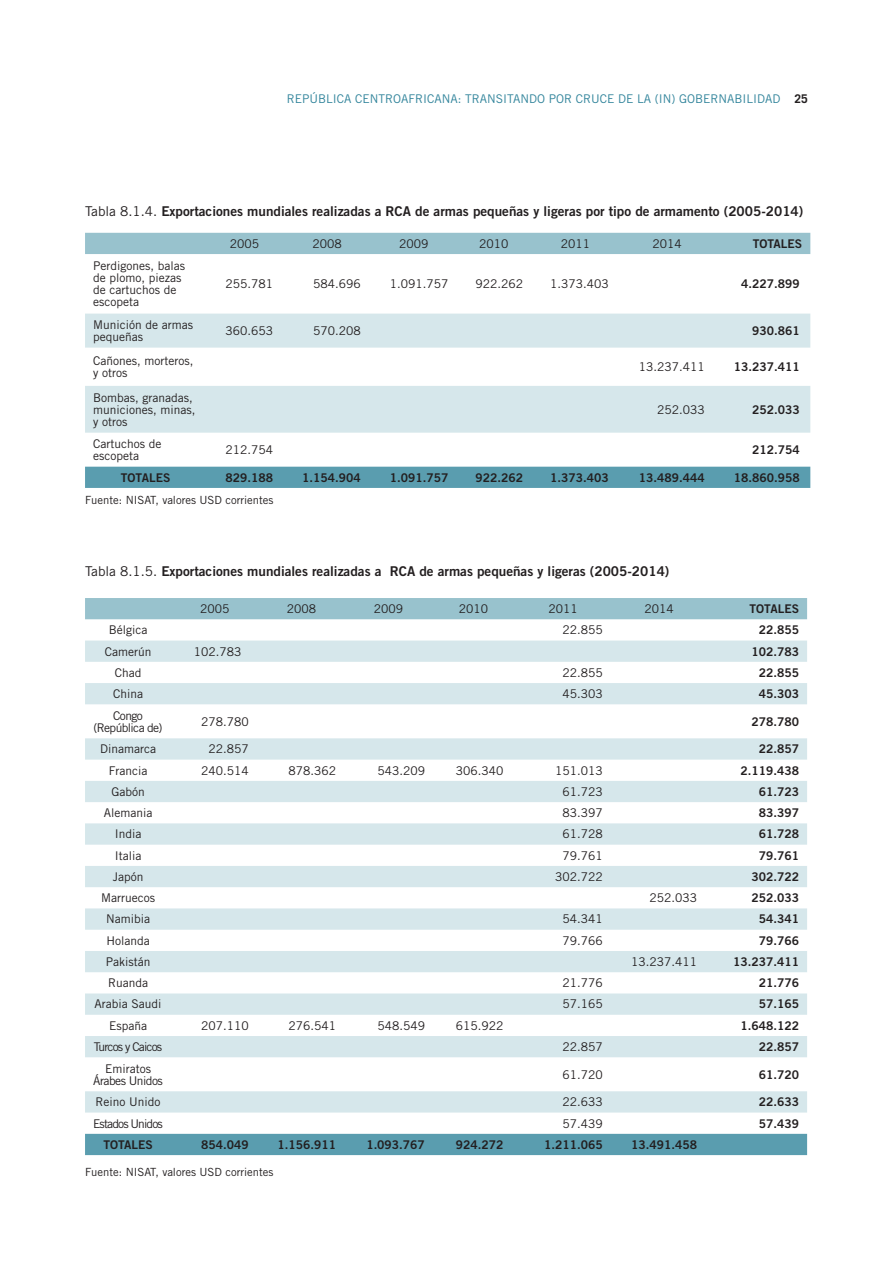
<style>
.page{position:relative;width:893px;height:1263px;background:#fff}
.page>*{position:absolute;margin:0;border:0;box-sizing:border-box;transform-origin:0 0}
.t1{font:13.5px "Trade Gothic LT Std Bd 2";color:#231f20}
.t2{font:12px/12px "Trade Gothic LT Std";color:#231f20}
.t3{font:12px "Trade Gothic LT Std Bd 2";color:#231f20}
.t4{font:12px "Trade Gothic LT Std";color:#31849b}
.t5{font:12px "Trade Gothic LT Std";letter-spacing:-.07em;color:#231f20}
.t6{font:12px/12px "Trade Gothic LT Std";letter-spacing:-.04em;color:#231f20;text-align:center}
.t7{font:12px/12px "Trade Gothic LT Std";letter-spacing:-.05em;color:#231f20;text-align:center}
.t8{font:11.25px "Trade Gothic LT Std";color:#231f20}
.s1{font-weight:700;color:#231f20}
.s2{font-family:"Trade Gothic LT Std"}
</style>
<div class="page">
<div style="left:85px;top:233px;width:725px;height:21px;background:#98c2cd"></div>
<svg style="left:85px;top:314px;width:725px;height:119px;fill:#d6e7eb"></svg>
<div style="left:85px;top:467px;width:725px;height:21px;background:#5a9daf"></div>
<div style="left:85px;top:598px;width:722px;height:21px;background:#98c2cd"></div>
<svg style="left:85px;top:640px;width:722px;height:472px"></svg>
<div style="left:85px;top:1134px;width:722px;height:21px;background:#5a9daf"></div>
<p class="t4" style="left:287px;top:91px;width:523px">REPÚBLICA CENTROAFRICANA: TRANSITANDO POR CRUCE DE LA (IN) GOBERNABILIDAD <span class="s1">25</span></p>
<p class="t1" style="left:85px;top:203px;width:720px"><span class="s2">Tabla 8.1.4.</span> Exportaciones mundiales realizadas a RCA de armas pequeñas y ligeras por tipo de armamento (2005-2014)</p>
<p class="t2" style="left:93px;top:260px;width:93px">Perdigones, balas de plomo, piezas de cartuchos de escopeta</p>
<p class="t2" style="left:230px;top:237px;width:31px">2005</p>
<p class="t2" style="left:312px;top:237px;width:31px">2008</p>
<p class="t2" style="left:399px;top:237px;width:31px">2009</p>
<p class="t2" style="left:479px;top:237px;width:31px">2010</p>
<p class="t2" style="left:561px;top:237px;width:31px">2011</p>
<p class="t2" style="left:652px;top:237px;width:31px">2014</p>
<p class="t3" style="left:753px;top:236px;width:51px">TOTALES</p>
<p class="t2" style="left:225px;top:278px;width:49px">255.781</p>
<p class="t2" style="left:313px;top:278px;width:49px">584.696</p>
<p class="t2" style="left:390px;top:278px;width:60px">1.091.757</p>
<p class="t2" style="left:475px;top:278px;width:49px">922.262</p>
<p class="t2" style="left:550px;top:278px;width:60px">1.373.403</p>
<p class="t3" style="left:741px;top:276px;width:60px">4.227.899</p>
<p class="t2" style="left:93px;top:318px;width:101px">Munición de armas pequeñas</p>
<p class="t2" style="left:225px;top:324px;width:49px">360.653</p>
<p class="t2" style="left:313px;top:324px;width:49px">570.208</p>
<p class="t3" style="left:752px;top:323px;width:49px">930.861</p>
<p class="t2" style="left:93px;top:355px;width:102px">Cañones, morteros, y otros</p>
<p class="t2" style="left:639px;top:361px;width:67px">13.237.411</p>
<p class="t3" style="left:734px;top:359px;width:67px">13.237.411</p>
<p class="t2" style="left:93px;top:391px;width:104px">Bombas, granadas, municiones, minas, y otros</p>
<p class="t2" style="left:657px;top:403px;width:49px">252.033</p>
<p class="t3" style="left:752px;top:402px;width:49px">252.033</p>
<p class="t2" style="left:93px;top:438px;width:70px">Cartuchos de escopeta</p>
<p class="t2" style="left:225px;top:444px;width:49px">212.754</p>
<p class="t3" style="left:752px;top:442px;width:49px">212.754</p>
<p class="t3" style="left:121px;top:470px;width:51px">TOTALES</p>
<p class="t3" style="left:225px;top:470px;width:49px">829.188</p>
<p class="t3" style="left:302px;top:470px;width:60px">1.154.904</p>
<p class="t3" style="left:390px;top:470px;width:60px">1.091.757</p>
<p class="t3" style="left:475px;top:470px;width:49px">922.262</p>
<p class="t3" style="left:550px;top:470px;width:60px">1.373.403</p>
<p class="t3" style="left:639px;top:470px;width:67px">13.489.444</p>
<p class="t3" style="left:734px;top:470px;width:67px">18.860.958</p>
<p class="t8" style="left:85px;top:493px;width:190px">Fuente: NISAT, valores USD corrientes</p>
<p class="t1" style="left:85px;top:563px;width:586px"><span class="s2">Tabla 8.1.5.</span> Exportaciones mundiales realizadas a RCA de armas pequeñas y ligeras (2005-2014)</p>
<p class="t2" style="left:200px;top:602px;width:31px">2005</p>
<p class="t2" style="left:287px;top:602px;width:31px">2008</p>
<p class="t2" style="left:374px;top:602px;width:31px">2009</p>
<p class="t2" style="left:459px;top:602px;width:31px">2010</p>
<p class="t2" style="left:548px;top:602px;width:31px">2011</p>
<p class="t2" style="left:645px;top:602px;width:31px">2014</p>
<p class="t3" style="left:750px;top:601px;width:51px">TOTALES</p>
<p class="t2" style="left:109px;top:624px;width:40px">Bélgica</p>
<p class="t2" style="left:562px;top:624px;width:42px">22.855</p>
<p class="t3" style="left:759px;top:622px;width:42px">22.855</p>
<p class="t2" style="left:105px;top:645px;width:48px">Camerún</p>
<p class="t2" style="left:194px;top:645px;width:49px">102.783</p>
<p class="t3" style="left:751px;top:644px;width:49px">102.783</p>
<p class="t2" style="left:115px;top:666px;width:28px">Chad</p>
<p class="t2" style="left:562px;top:666px;width:42px">22.855</p>
<p class="t3" style="left:759px;top:665px;width:42px">22.855</p>
<p class="t2" style="left:113px;top:688px;width:32px">China</p>
<p class="t2" style="left:562px;top:688px;width:42px">45.303</p>
<p class="t3" style="left:759px;top:686px;width:42px">45.303</p>
<p class="t7" style="left:93px;top:709px;width:71px">Congo (República de)</p>
<p class="t2" style="left:201px;top:715px;width:49px">278.780</p>
<p class="t3" style="left:751px;top:714px;width:49px">278.780</p>
<p class="t2" style="left:100px;top:743px;width:58px">Dinamarca</p>
<p class="t2" style="left:208px;top:743px;width:42px">22.857</p>
<p class="t3" style="left:759px;top:742px;width:42px">22.857</p>
<p class="t2" style="left:109px;top:764px;width:40px">Francia</p>
<p class="t2" style="left:201px;top:764px;width:49px">240.514</p>
<p class="t2" style="left:288px;top:764px;width:49px">878.362</p>
<p class="t2" style="left:377px;top:764px;width:49px">543.209</p>
<p class="t2" style="left:456px;top:764px;width:49px">306.340</p>
<p class="t2" style="left:555px;top:764px;width:49px">151.013</p>
<p class="t3" style="left:740px;top:763px;width:60px">2.119.438</p>
<p class="t2" style="left:111px;top:785px;width:35px">Gabón</p>
<p class="t2" style="left:562px;top:785px;width:42px">61.723</p>
<p class="t3" style="left:759px;top:784px;width:42px">61.723</p>
<p class="t2" style="left:104px;top:807px;width:50px">Alemania</p>
<p class="t2" style="left:562px;top:807px;width:42px">83.397</p>
<p class="t3" style="left:759px;top:805px;width:42px">83.397</p>
<p class="t2" style="left:115px;top:828px;width:28px">India</p>
<p class="t2" style="left:562px;top:828px;width:42px">61.728</p>
<p class="t3" style="left:759px;top:827px;width:42px">61.728</p>
<p class="t2" style="left:115px;top:849px;width:28px">Italia</p>
<p class="t2" style="left:562px;top:849px;width:42px">79.761</p>
<p class="t3" style="left:759px;top:848px;width:42px">79.761</p>
<p class="t2" style="left:113px;top:870px;width:32px">Japón</p>
<p class="t2" style="left:555px;top:870px;width:49px">302.722</p>
<p class="t3" style="left:751px;top:869px;width:49px">302.722</p>
<p class="t2" style="left:101px;top:892px;width:55px">Marruecos</p>
<p class="t2" style="left:649px;top:892px;width:49px">252.033</p>
<p class="t3" style="left:751px;top:890px;width:49px">252.033</p>
<p class="t2" style="left:106px;top:913px;width:46px">Namibia</p>
<p class="t2" style="left:562px;top:913px;width:42px">54.341</p>
<p class="t3" style="left:759px;top:912px;width:42px">54.341</p>
<p class="t2" style="left:106px;top:934px;width:45px">Holanda</p>
<p class="t2" style="left:562px;top:934px;width:42px">79.766</p>
<p class="t3" style="left:759px;top:933px;width:42px">79.766</p>
<p class="t2" style="left:106px;top:955px;width:46px">Pakistán</p>
<p class="t2" style="left:631px;top:955px;width:67px">13.237.411</p>
<p class="t3" style="left:733px;top:954px;width:67px">13.237.411</p>
<p class="t2" style="left:108px;top:977px;width:42px">Ruanda</p>
<p class="t2" style="left:562px;top:977px;width:42px">21.776</p>
<p class="t3" style="left:759px;top:975px;width:42px">21.776</p>
<p class="t2" style="left:95px;top:998px;width:69px">Arabia Saudi</p>
<p class="t2" style="left:562px;top:998px;width:42px">57.165</p>
<p class="t3" style="left:759px;top:997px;width:42px">57.165</p>
<p class="t2" style="left:109px;top:1019px;width:40px">España</p>
<p class="t2" style="left:201px;top:1019px;width:49px">207.110</p>
<p class="t2" style="left:288px;top:1019px;width:49px">276.541</p>
<p class="t2" style="left:377px;top:1019px;width:49px">548.549</p>
<p class="t2" style="left:456px;top:1019px;width:49px">615.922</p>
<p class="t3" style="left:740px;top:1018px;width:60px">1.648.122</p>
<p class="t5" style="left:94px;top:1039px;width:70px">Turcos y Caicos</p>
<p class="t2" style="left:562px;top:1040px;width:42px">22.857</p>
<p class="t3" style="left:759px;top:1039px;width:42px">22.857</p>
<p class="t6" style="left:93px;top:1062px;width:71px">Emiratos<br>Árabes Unidos</p>
<p class="t2" style="left:562px;top:1068px;width:42px">61.720</p>
<p class="t3" style="left:759px;top:1067px;width:42px">61.720</p>
<p class="t2" style="left:96px;top:1096px;width:67px">Reino Unido</p>
<p class="t2" style="left:562px;top:1096px;width:42px">22.633</p>
<p class="t3" style="left:759px;top:1094px;width:42px">22.633</p>
<p class="t5" style="left:93px;top:1116px;width:71px">Estados Unidos</p>
<p class="t2" style="left:562px;top:1117px;width:42px">57.439</p>
<p class="t3" style="left:759px;top:1116px;width:42px">57.439</p>
<p class="t3" style="left:103px;top:1137px;width:51px">TOTALES</p>
<p class="t3" style="left:201px;top:1137px;width:49px">854.049</p>
<p class="t3" style="left:277px;top:1137px;width:60px">1.156.911</p>
<p class="t3" style="left:366px;top:1137px;width:60px">1.093.767</p>
<p class="t3" style="left:456px;top:1137px;width:49px">924.272</p>
<p class="t3" style="left:544px;top:1137px;width:60px">1.211.065</p>
<p class="t3" style="left:631px;top:1137px;width:67px">13.491.458</p>
<p class="t8" style="left:85px;top:1165px;width:190px">Fuente: NISAT, valores USD corrientes</p>
</div>
